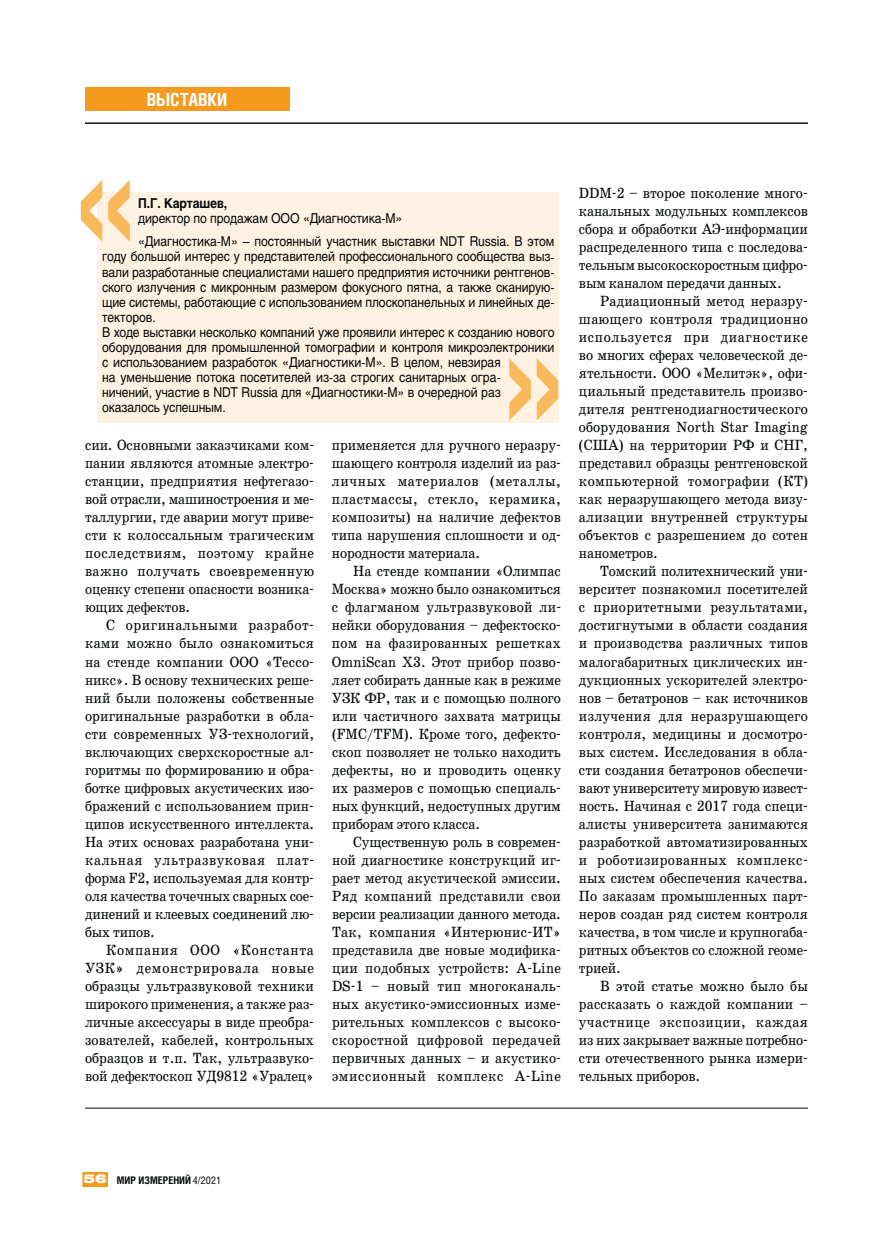
<style>
.page{position:relative;width:893px;height:1234px;background:#fff}
.page>*{position:absolute;margin:0;border:0;box-sizing:border-box;transform-origin:0 0}
.t1{font:700 18px "Helios Cond";color:#fff}
.t2{font:15px/18px "School Book C";letter-spacing:-.01em;color:#040809;text-align:justify;scale:.9 1}
.t3{font:13.5px/15px "Helios";letter-spacing:-.01em;color:#040809;scale:.9 1}
.t4{font:700 13.5px "Helios";letter-spacing:-.01em;color:#040809;scale:.9 1}
.t5{font:700 10.5px "Helios Cond";color:#040809}
.s1{font-weight:700}
.s2{font-family:"Helios Ext";font-weight:900;font-size:12px;color:#fff}
.s3{font-weight:400}
</style>
<div class="page">
<hr style="left:85px;top:1107px;width:723px;height:1px;background:#040809">
<hr style="left:85px;top:123px;width:723px;height:1px;background:#040809">
<div style="left:82px;top:1171px;width:26px;height:15px;background:#f5991d"></div>
<div style="left:85px;top:87px;width:204px;height:24px;background:#f49a1e"></div>
<div style="left:97px;top:192px;width:462px;height:231px;background:#fff2e2"></div>
<svg style="left:509px;top:358px;width:49px;height:62px"></svg>
<svg style="left:81px;top:180px;width:49px;height:61px"></svg>
<p class="t1" style="left:147px;top:93px;width:82px">ВЫСТАВКИ</p>
<p class="t4" style="left:138px;top:198px;width:100px">П.Г. Карташев,</p>
<p class="t3" style="left:138px;top:208px;width:464px;line-height:23.5px">директор по продажам ООО «Диагностика- М»<br>«Диагностика- М» – постоянный участник выставки NDT Russia. В этом</p>
<p class="t3" style="left:102px;top:250px;width:504px">году большой интерес у представителей профессионального сообщества выз&shy;вали разработанные специалистами нашего предприятия источники рентгенов&shy;ского излучения с микронным размером фокусного пятна, а также сканирую&shy;щие системы, работающие с использованием плоскопанельных и линейных де&shy;текторов.<br>В ходе выставки несколько компаний уже проявили интерес к созданию нового оборудования для промышленной томографии и контроля микроэлектроники с использованием разработок «Диагностики- М». В целом, невзирая<br>на уменьшение потока посетителей из-за строгих санитарных огра-<br>ничений, участие в NDT Russia для «Диагностики- М» в очередной раз оказалось успешным.</p>
<p class="t2" style="left:85px;top:437px;width:256px">сии. Основными заказчиками ком&shy;пании являются атомные электро&shy;станции, предприятия нефтегазо&shy;вой отрасли, машиностроения и ме&shy;таллургии, где аварии могут приве&shy;сти к колоссальным трагическим последствиям, поэтому крайне важно получать своевременную оценку степени опасности возника&shy;ющих дефектов.</p>
<p class="t2" style="left:85px;top:617px;width:256px;text-indent:21px">С оригинальными разработ&shy;ками можно было ознакомиться на стенде компании ООО «Тессо&shy;никс». В основу технических реше&shy;ний были положены собственные оригинальные разработки в обла&shy;сти современных УЗ-технологий, включающих сверхскоростные ал&shy;горитмы по формированию и обра&shy;ботке цифровых акустических изо&shy;бражений с использованием прин&shy;ципов искусственного интеллекта.<br>На этих основах разработана уни&shy;кальная ультразвуковая плат&shy;форма F2, используемая для контр&shy;оля качества точечных сварных сое&shy;динений и клеевых соединений лю&shy;бых типов.</p>
<p class="t2" style="left:85px;top:941px;width:256px;text-indent:21px">Компания ООО «Константа УЗК<span class="s1">»</span> демонстрировала новые образцы ультразвуковой техники широкого применения, а также раз&shy;личные аксессуары в виде преобра&shy;зователей, кабелей, контрольных образцов и т.п. Так, ультразвуко&shy;вой дефектоскоп УД9812 «Уралец»</p>
<p class="t2" style="left:332px;top:437px;width:256px">применяется для ручного неразру&shy;шающего контроля изделий из раз&shy;личных материалов (металлы, пластмассы, стекло, керамика, композиты) на наличие дефектов типа нарушения сплошности и од&shy;нородности материала.</p>
<p class="t2" style="left:332px;top:563px;width:256px;text-indent:21px">На стенде компании «Олимпас Москва» можно было ознакомиться с флагманом ультразвуковой ли&shy;нейки оборудования – дефектоско&shy;пом на фазированных решетках OmniScan X3. Этот прибор позво&shy;ляет собирать данные как в режиме УЗК ФР, так и с помощью полного или частичного захвата матрицы (FMC/TFM). Кроме того, дефекто&shy;скоп позволяет не только находить дефекты, но и проводить оценку их размеров с помощью специаль&shy;ных функций, недоступных другим приборам этого класса.</p>
<p class="t2" style="left:332px;top:833px;width:256px;text-indent:21px">Существенную роль в современ&shy;ной диагностике конструкций иг&shy;рает метод акустической эмиссии.<br>Ряд компаний представили свои версии реализации данного метода.<br>Так, компания «Интерюнис- ИТ» представила две новые модифика&shy;ции подобных устройств: A-Line DS-1 – новый тип многоканаль&shy;ных акустико- эмиссионных изме&shy;рительных комплексов с высоко&shy;скоростной цифровой передачей первичных данных – и акустико&shy;эмиссионный комплекс A-Line</p>
<p class="t2" style="left:579px;top:185px;width:256px">DDM-2 – второе поколение много&shy;канальных модульных комплексов сбора и обработки АЭ-информации распределенного типа с последова&shy;тельным высокоскоростным цифро&shy;вым каналом передачи данных.</p>
<p class="t2" style="left:579px;top:293px;width:256px;text-indent:21px">Радиационный метод неразру&shy;шающего контроля традиционно используется при диагностике во многих сферах человеческой де&shy;ятельности. ООО «Мелитэк», офи&shy;циальный представитель произво&shy;дителя рентгенодиагностического оборудования North Star Imaging (США) на территории РФ и СНГ, представил образцы рентгеновской компьютерной томографии (КТ) как неразрушающего метода визу&shy;ализации внутренней структуры объектов с разрешением до сотен нанометров.</p>
<p class="t2" style="left:579px;top:563px;width:256px;text-indent:21px">Томский политехнический уни&shy;верситет познакомил посетителей с приоритетными результатами, достигнутыми в области создания и производства различных типов малогабаритных циклических ин&shy;дукционных ускорителей электро&shy;нов – бетатронов – как источников излучения для неразрушающего контроля, медицины и досмотро&shy;вых систем. Исследования в обла&shy;сти создания бетатронов обеспечи&shy;вают университету мировую извест&shy;ность. Начиная с 2017 года специ&shy;алисты университета занимаются разработкой автоматизированных и роботизированных комплекс&shy;ных систем обеспечения качества.<br>По заказам промышленных парт&shy;неров создан ряд систем контроля качества, в том числе и крупногаба&shy;ритных объектов со сложной геоме&shy;трией.</p>
<p class="t2" style="left:579px;top:977px;width:256px;text-indent:21px">В этой статье можно было бы рассказать о каждой компании – участнице экспозиции, каждая из них закрывает важные потребно&shy;сти отечественного рынка измери&shy;тельных приборов.</p>
<p class="t5" style="left:84px;top:1175px;width:139px"><span class="s2">56</span> МИР ИЗМЕРЕНИЙ <span class="s3">4/2021</span></p>
</div>
